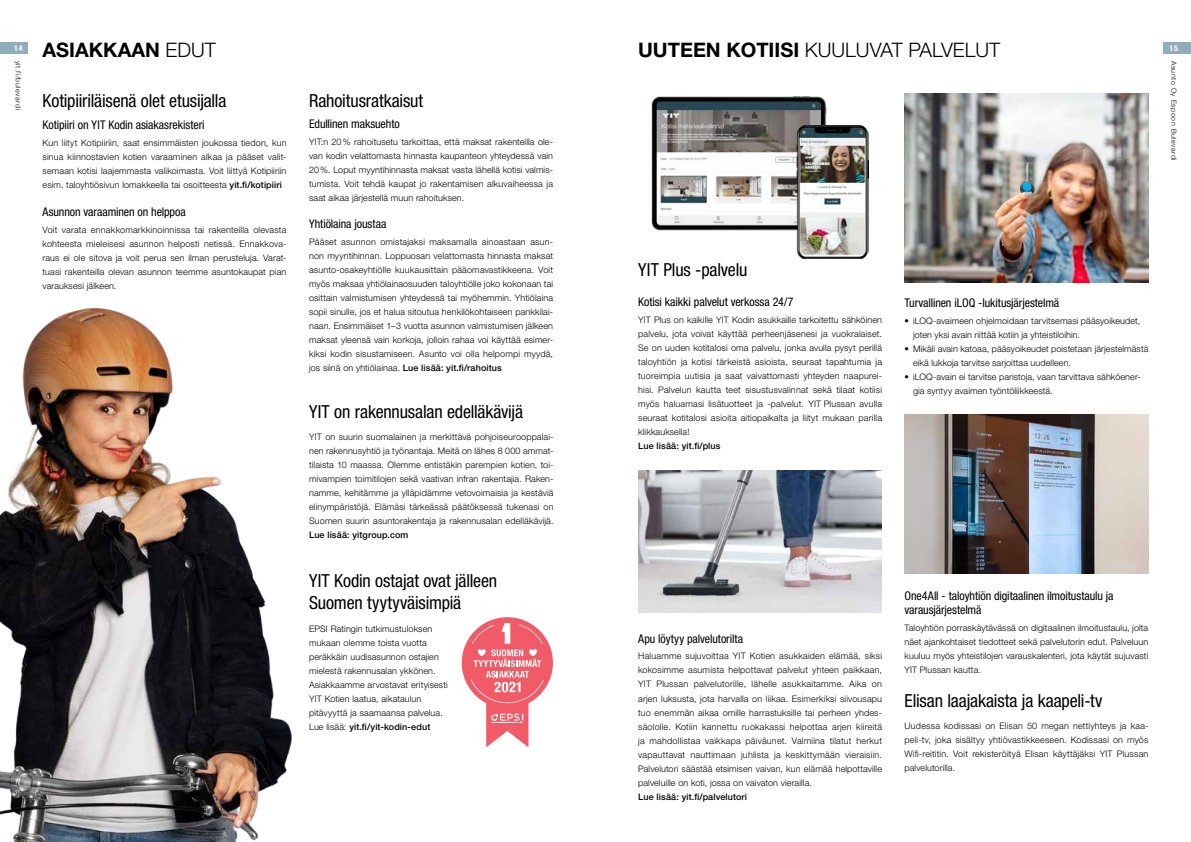
<style>
.page{position:relative;width:1191px;height:842px;background:#fff}
.page>*{position:absolute;margin:0;border:0;box-sizing:border-box;transform-origin:0 0}
.t1{font:300 20px "Helvetica Neue LT Pro";color:#000}
.t2{font:700 20px "Helvetica Neue LT Pro";color:#000}
.t3{font:condensed 18px/22px "Helvetica Neue LT Pro";letter-spacing:-.01em;color:#000}
.t4{font:condensed 12px/14px "Helvetica Neue LT Pro";letter-spacing:-.005em;color:#000}
.t5{font:300 9px/14px "Helvetica Neue LT Pro";letter-spacing:.01em;color:#000;text-align:justify}
.t6{font:500 9px "Helvetica Neue LT Pro";letter-spacing:.01em;color:#000}
.t7{font:700 condensed 8px "Helvetica Neue LT Pro";color:#fff}
.t8{font:300 7px "Helvetica Neue LT Pro";letter-spacing:.08em;color:#000}
.s1{font-weight:300}
.s2{font-weight:700}
.s3{font-weight:500}
</style>
<div class="page">
<img style="left:0;top:308px;width:292px;height:534px">
<img style="left:638px;top:471px;width:244px;height:141px">
<img style="left:904px;top:94px;width:244px;height:189px">
<img style="left:651px;top:96px;width:176px;height:134px">
<img style="left:796px;top:125px;width:72px;height:133px">
<img style="left:904px;top:415px;width:244px;height:158px">
<svg style="left:462px;top:617px;width:91px;height:130px"></svg>
<div style="left:0;top:43px;width:28px;height:11px;background:#91acba"></div>
<div style="left:1162px;top:43px;width:29px;height:11px;background:#91acba"></div>
<h1 class="t2" style="left:43px;top:37px;width:175px">ASIAKKAAN <span class="s1">EDUT</span></h1>
<h1 class="t1" style="left:638px;top:37px;width:364px"><span class="s2">UUTEEN KOTIISI</span> KUULUVAT PALVELUT</h1>
<p class="t7" style="left:14px;top:44px;width:10px">14</p>
<p class="t7" style="left:1169px;top:44px;width:10px">15</p>
<p class="t8" style="left:23px;top:61px;width:51px;rotate:90deg">yit.fi/bulevardi</p>
<p class="t8" style="left:1178px;top:61px;width:102px;rotate:90deg">Asunto Oy Espoon Bulevardi</p>
<h2 class="t3" style="left:43px;top:89px;width:185px">Kotipiiriläisenä olet etusijalla</h2>
<h3 class="t4" style="left:43px;top:118px;width:164px">Kotipiiri on YIT Kodin asiakasrekisteri</h3>
<p class="t5" style="left:43px;top:136px;width:245px">Kun liityt Kotipiiriin, saat ensimmäisten joukossa tiedon, kun sinua kiinnostavien kotien varaaminen alkaa ja pääset valit&shy;semaan kotisi laajemmasta valikoimasta. Voit liittyä Kotipiiriin esim. taloyhtiösivun lomakkeella tai osoitteesta <span class="s3">yit.fi/kotipiiri</span></p>
<h3 class="t4" style="left:43px;top:205px;width:145px">Asunnon varaaminen on helppoa</h3>
<p class="t5" style="left:43px;top:223px;width:245px">Voit varata ennakkomarkkinoinnissa tai rakenteilla olevasta kohteesta mieleisesi asunnon helposti netissä. Ennakkova&shy;raus ei ole sitova ja voit perua sen ilman perusteluja. Varat&shy;tuasi rakenteilla olevan asunnon teemme asuntokaupat pian varauksesi jälkeen.</p>
<h2 class="t3" style="left:309px;top:89px;width:116px">Rahoitusratkaisut</h2>
<h3 class="t4" style="left:309px;top:117px;width:92px">Edullinen maksuehto</h3>
<p class="t5" style="left:309px;top:135px;width:245px">YIT:n 20% rahoitusetu tarkoittaa, että maksat rakenteilla ole&shy;van kodin velattomasta hinnasta kaupanteon yhteydessä vain 20%. Loput myyntihinnasta maksat vasta lähellä kotisi valmis&shy;tumista. Voit tehdä kaupat jo rakentamisen alkuvaiheessa ja saat aikaa järjestellä muun rahoituksen.</p>
<h3 class="t4" style="left:309px;top:217px;width:79px">Yhtiölaina joustaa</h3>
<p class="t5" style="left:309px;top:235px;width:245px">Pääset asunnon omistajaksi maksamalla ainoastaan asun&shy;non myyntihinnan. Loppuosan velattomasta hinnasta maksat asunto-osakeyhtiölle kuukausittain pääomavastikkeena. Voit myös maksaa yhtiölainaosuuden taloyhtiölle joko kokonaan tai osittain valmistumisen yhteydessä tai myöhemmin. Yhtiölaina sopii sinulle, jos et halua sitoutua henkilökohtaiseen pankkilai&shy;naan. Ensimmäiset 1–3 vuotta asunnon valmistumisen jälkeen maksat yleensä vain korkoja, jolloin rahaa voi käyttää esimer&shy;kiksi kodin sisustamiseen. Asunto voi olla helpompi myydä, jos siinä on yhtiölainaa. <span class="s3">Lue lisää: yit.fi/rahoitus</span></p>
<h2 class="t3" style="left:309px;top:400px;width:215px">YIT on rakennusalan edelläkävijä</h2>
<p class="t5" style="left:309px;top:430px;width:246px">YIT on suurin suomalainen ja merkittävä pohjoiseurooppalai&shy;nen rakennusyhtiö ja työnantaja. Meitä on lähes 8 000 ammat&shy;tilaista 10 maassa. Olemme entistäkin parempien kotien, toi&shy;mivampien toimitilojen sekä vaativan infran rakentajia. Raken&shy;namme, kehitämme ja ylläpidämme vetovoimaisia ja kestäviä elinympäristöjä. Elämäsi tärkeässä päätöksessä tukenasi on Suomen suurin asuntorakentaja ja rakennusalan edelläkävijä.</p>
<p class="t6" style="left:309px;top:529px;width:101px">Lue lisää: yitgroup.com</p>
<h2 class="t3" style="left:638px;top:259px;width:111px">YIT Plus -palvelu</h2>
<h3 class="t4" style="left:638px;top:295px;width:157px">Kotisi kaikki palvelut verkossa 24/7</h3>
<p class="t5" style="left:638px;top:313px;width:245px">YIT Plus on kaikille YIT Kodin asukkaille tarkoitettu sähköinen palvelu, jota voivat käyttää perheenjäsenesi ja vuokralaiset.<br>Se on uuden kotitalosi oma palvelu, jonka avulla pysyt perillä taloyhtiön ja kotisi tärkeistä asioista, seuraat tapahtumia ja tuoreimpia uutisia ja saat vaivattomasti yhteyden naapurei&shy;hisi. Palvelun kautta teet sisustusvalinnat sekä tilaat kotiisi myös haluamasi lisätuotteet ja -palvelut. YIT Plussan avulla seuraat kotitalosi asioita aitiopaikalta ja liityt mukaan parilla klikkauksella!</p>
<p class="t6" style="left:638px;top:440px;width:84px">Lue lisää: yit.fi/plus</p>
<h3 class="t4" style="left:904px;top:295px;width:156px">Turvallinen iLOQ -lukitusjärjestelmä</h3>
<p class="t5" style="left:913px;top:313px;width:229px;text-indent:-9px">• iLOQ-avaimeen ohjelmoidaan tarvitsemasi pääsyoikeudet, joten yksi avain riittää kotiin ja yhteistiloihin.</p>
<p class="t5" style="left:913px;top:341px;width:237px;text-indent:-9px">• Mikäli avain katoaa, pääsyoikeudet poistetaan järjestelmästä eikä lukkoja tarvitse sarjoittaa uudelleen.</p>
<p class="t5" style="left:913px;top:369px;width:229px;text-indent:-9px">• iLOQ-avain ei tarvitse paristoja, vaan tarvittava sähköener&shy;gia syntyy avaimen työntöliikkeestä.</p>
<h2 class="t3" style="left:309px;top:570px;width:189px">YIT Kodin ostajat ovat jälleen<br>Suomen tyytyväisimpiä</h2>
<p class="t5" style="left:309px;top:621px;width:140px;text-align:left">EPSI Ratingin tutkimustuloksen mukaan olemme toista vuotta peräkkäin uudisasunnon ostajien mielestä rakennusalan ykkönen.<br>Asiakkaamme arvostavat erityisesti YIT Kotien laatua, aikataulun pitävyyttä ja saamaansa palvelua.<br>Lue lisää: <span class="s3">yit.fi/yit-kodin-edut</span></p>
<h3 class="t4" style="left:638px;top:631px;width:106px">Apu löytyy palvelutorilta</h3>
<p class="t5" style="left:638px;top:649px;width:245px">Haluamme sujuvoittaa YIT Kotien asukkaiden elämää, siksi kokosimme asumista helpottavat palvelut yhteen paikkaan, YIT Plussan palvelutorille, lähelle asukkaitamme. Aika on arjen luksusta, jota harvalla on liikaa. Esimerkiksi siivousapu tuo enemmän aikaa omille harrastuksille tai perheen yhdes&shy;säololle. Kotiin kannettu ruokakassi helpottaa arjen kiireitä ja mahdollistaa vaikkapa päiväunet. Valmiina tilatut herkut vapauttavat nauttimaan juhlista ja keskittymään vieraisiin.<br>Palvelutori säästää etsimisen vaivan, kun elämää helpottaville palveluille on koti, jossa on vaivaton vierailla.</p>
<p class="t6" style="left:638px;top:791px;width:110px">Lue lisää: yit.fi/palvelutori</p>
<h3 class="t4" style="left:904px;top:589px;width:210px">One4All - taloyhtiön digitaalinen ilmoitustaulu ja varausjärjestelmä</h3>
<p class="t5" style="left:904px;top:620px;width:245px">Taloyhtiön porraskäytävässä on digitaalinen ilmoitustaulu, jolta näet ajankohtaiset tiedotteet sekä palvelutorin edut. Palveluun kuuluu myös yhteistilojen varauskalenteri, jota käytät sujuvasti YIT Plussan kautta.</p>
<h2 class="t3" style="left:904px;top:689px;width:199px">Elisan laajakaista ja kaapeli-tv</h2>
<p class="t5" style="left:904px;top:719px;width:245px">Uudessa kodissasi on Elisan 50 megan nettiyhteys ja kaa&shy;peli-tv, joka sisältyy yhtiövastikkeeseen. Kodissasi on myös Wifi-reititin. Voit rekisteröityä Elisan käyttäjäksi YIT Plussan palvelutorilla.</p>
</div>
